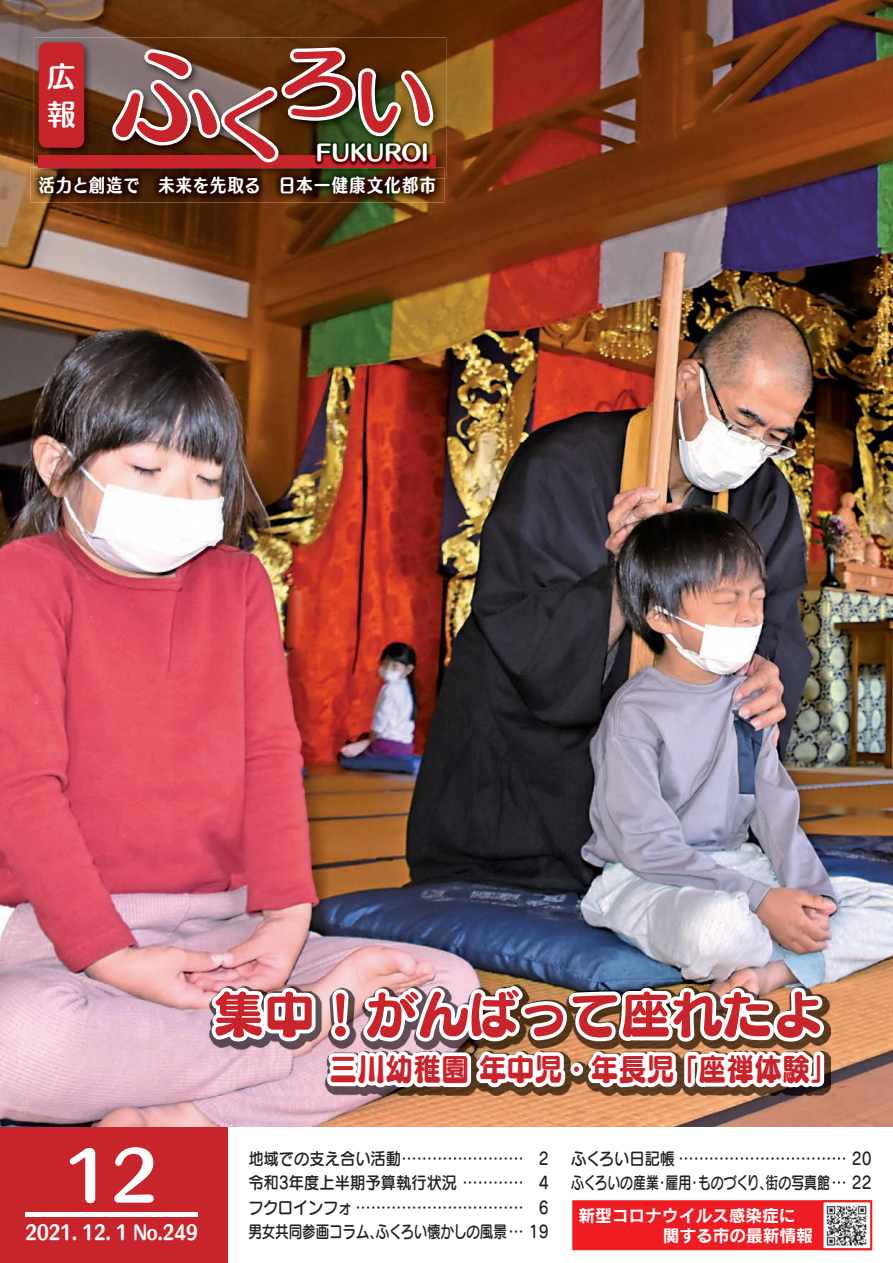
<style>
.page{position:relative;width:893px;height:1263px;background:#fff}
.page>*{position:absolute;margin:0;border:0;box-sizing:border-box;transform-origin:0 0}
.t1{font:105.3px "Humming Std B";color:#c8242b}
.t2{font:78.9px "Humming Std B";color:#c8242b}
.t3{font:64.35px "Humming Std B";color:#fff}
.t4{font:51.45px "Slump Std DB";letter-spacing:-.01em;color:#c8242b}
.t5{font:31.35px "Slump Std DB";letter-spacing:-.01em;color:#c8242b;scale:.9 1}
.t6{font:28.35px/38.4px "Humming Std B";color:#fff}
.t7{font:21px "Humming Std E";color:#fff}
.t8{font:18.75px "Humming Std E";color:#fff;scale:.84 1}
.t9{font:17.85px "Humming Std E";letter-spacing:.095em;color:#fff;scale:.9 1}
.t10{font:16.95px/24.5px "Seurat Pro DB";color:#231f20;scale:.9 1}
.t11{font:16.95px/20.2px "Rodin Pro B";letter-spacing:-.01em;color:#fff}
.t12{font:16.95px "Seurat Pro DB";color:#231f20;scale:.76 1}
.t13{font:16.95px "Seurat Pro DB";color:#231f20;scale:.8 1}
</style>
<div class="page">
<img style="left:0;top:0;width:893px;height:1127px">
<img style="left:30px;top:168px;width:414px;height:35px">
<img style="left:39px;top:178px;width:396px;height:16px">
<img style="left:34px;top:38px;width:412px;height:140px">
<img style="left:34px;top:168px;width:410px;height:10px">
<img style="left:39px;top:176px;width:396px;height:2px">
<div style="left:39px;top:43px;width:45px;height:105px;background:#c8242b;border-radius:8px"></div>
<div style="left:39px;top:156px;width:397px;height:12px;background:#c8242b"></div>
<svg style="left:107px;top:44px;width:330px;height:124px"></svg>
<img style="left:314px;top:140px;width:117px;height:26px">
<div style="left:0;top:1127px;width:227px;height:136px;background:#c8242b"></div>
<div style="left:25px;top:1212px;width:173px;height:5px;background:#fff"></div>
<img style="left:205px;top:445px;width:668px;height:818px">
<div style="left:573px;top:1201px;width:298px;height:48px;background:#ee1d23"></div>
<div style="left:572px;top:1200px;width:300px;height:50px;border:2px solid #ee1d23"></div>
<img style="left:824px;top:1203px;width:45px;height:44px">
<div style="left:821px;top:1200px;width:51px;height:50px;border:2px solid #ee1d23"></div>
<h3 class="t6" style="left:47px;top:56px;width:29px">広報</h3>
<h1 class="t1" style="left:114px;top:17px;width:179px">ふ<sub>く</sub></h1>
<h2 class="t2" style="left:279px;top:23px;width:80px">ろ</h2>
<h2 class="t2" style="left:354px;top:41px;width:80px">い</h2>
<p class="t7" style="left:316px;top:137px;width:114px">FUKUROI</p>
<p class="t9" style="left:39px;top:172px;width:443px">活力と創造で　未来を先取る　日本一健康文化都市</p>
<h3 class="t4" style="left:213px;top:979px;width:613px">集中！がんばって座れたよ</h3>
<h3 class="t5" style="left:670px;top:1048px;width:188px">「座禅体験「</h3>
<h3 class="t5" style="left:329px;top:1048px;width:386px">三川幼稚園年中児・年長児</h3>
<h3 class="t3" style="left:64px;top:1126px;width:96px">12</h3>
<p class="t8" style="left:25px;top:1218px;width:207px">2021. 12. 1 No.249</p>
<p class="t10" style="left:248px;top:1146px;width:308px">地域での支え合い活動........................</p>
<p class="t10" style="left:248px;top:1170px;width:308px">令和3年度上半期予算執行状況 ............</p>
<p class="t10" style="left:539px;top:1146px;width:13px">2</p>
<p class="t10" style="left:539px;top:1170px;width:13px">4</p>
<p class="t10" style="left:248px;top:1194px;width:335px">フクロインフォ .................................<br>男女共同参画コラムふくろい懐かしの風景... 19</p>
<p class="t10" style="left:539px;top:1194px;width:13px">6</p>
<p class="t13" style="left:369px;top:1220px;width:19px">、</p>
<p class="t10" style="left:571px;top:1146px;width:335px">ふくろい日記帳 ................................. 20ふくろいの産業雇用ものづくり街の写真館... 22</p>
<p class="t12" style="left:656px;top:1172px;width:19px">・</p>
<p class="t11" style="left:663px;top:1204px;width:152px;text-indent:-84px">新型コロナウイルス感染症に関する市の最新情報</p>
<p class="t12" style="left:688px;top:1172px;width:19px">・</p>
<p class="t12" style="left:759px;top:1172px;width:19px">、</p>
</div>
